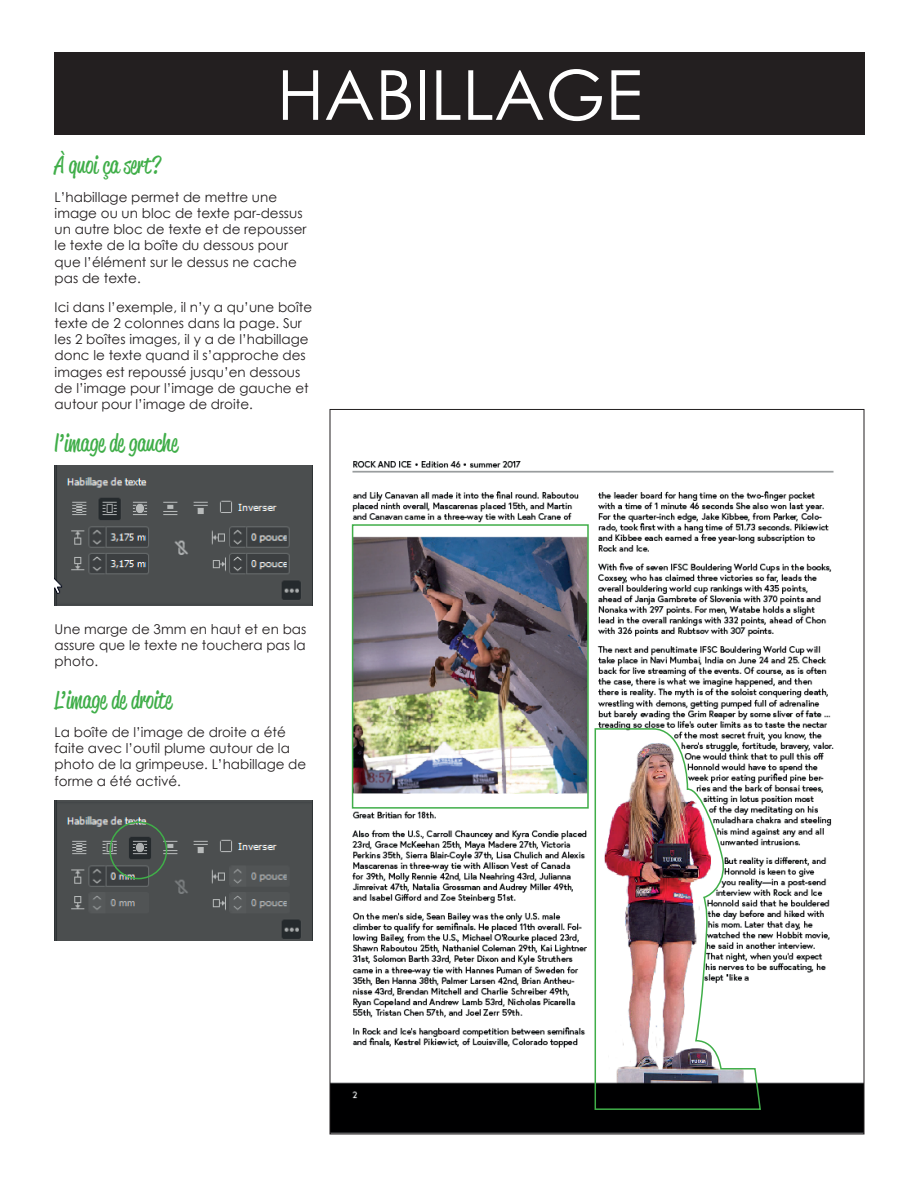
<style>
.page{position:relative;width:918px;height:1188px;background:#fff}
.page>*{position:absolute;margin:0;border:0;box-sizing:border-box;transform-origin:0 0}
.t1{font:69px "Century Gothic";color:#fff}
.t2{font:24px "Reklame Script";color:#40ae49}
.t3{font:13.5px/16.2px "Century Gothic";color:#231f20}
</style>
<div class="page">
<img style="left:55px;top:466px;width:258px;height:139px">
<img style="left:55px;top:801px;width:258px;height:139px">
<div style="left:55px;top:53px;width:810px;height:82px;background:#231f20"></div>
<img style="left:332px;top:461px;width:530px;height:671px">
<img style="left:594px;top:727px;width:168px;height:384px">
<div style="left:109px;top:821px;width:58px;height:58px;border:2px solid #40ae49;border-radius:50%"></div>
<div style="left:352px;top:524px;width:237px;height:285px;border:2px solid #40ae49"></div>
<h1 class="t1" style="left:277px;top:47px;width:367px">HABILLAGE</h1>
<h2 class="t2" style="left:55px;top:148px;width:107px">À quoi ça sert?</h2>
<p class="t3" style="left:55px;top:189px;width:253px">L’habillage permet de mettre une image ou un bloc de texte par-dessus un autre bloc de texte et de repousser le texte de la boîte du dessous pour que l’élément sur le dessus ne cache pas de texte.</p>
<p class="t3" style="left:55px;top:299px;width:259px">Ici dans l’exemple, il n’y a qu’une boîte texte de 2 colonnes dans la page. Sur les 2 boîtes images, il y a de l’habillage donc le texte quand il s’approche des images est repoussé jusqu’en dessous de l’image pour l’image de gauche et autour pour l’image de droite.</p>
<h2 class="t2" style="left:55px;top:426px;width:125px">l’image de gauche</h2>
<p class="t3" style="left:55px;top:621px;width:253px;text-align:justify">Une marge de 3mm en haut et en bas assure que le texte ne touchera pas la photo.</p>
<h2 class="t2" style="left:55px;top:684px;width:119px">L’image de droite</h2>
<p class="t3" style="left:55px;top:724px;width:253px">La boîte de l’image de droite a été faite avec l’outil plume autour de la photo de la grimpeuse. L’habillage de forme a été activé.</p>
</div>
